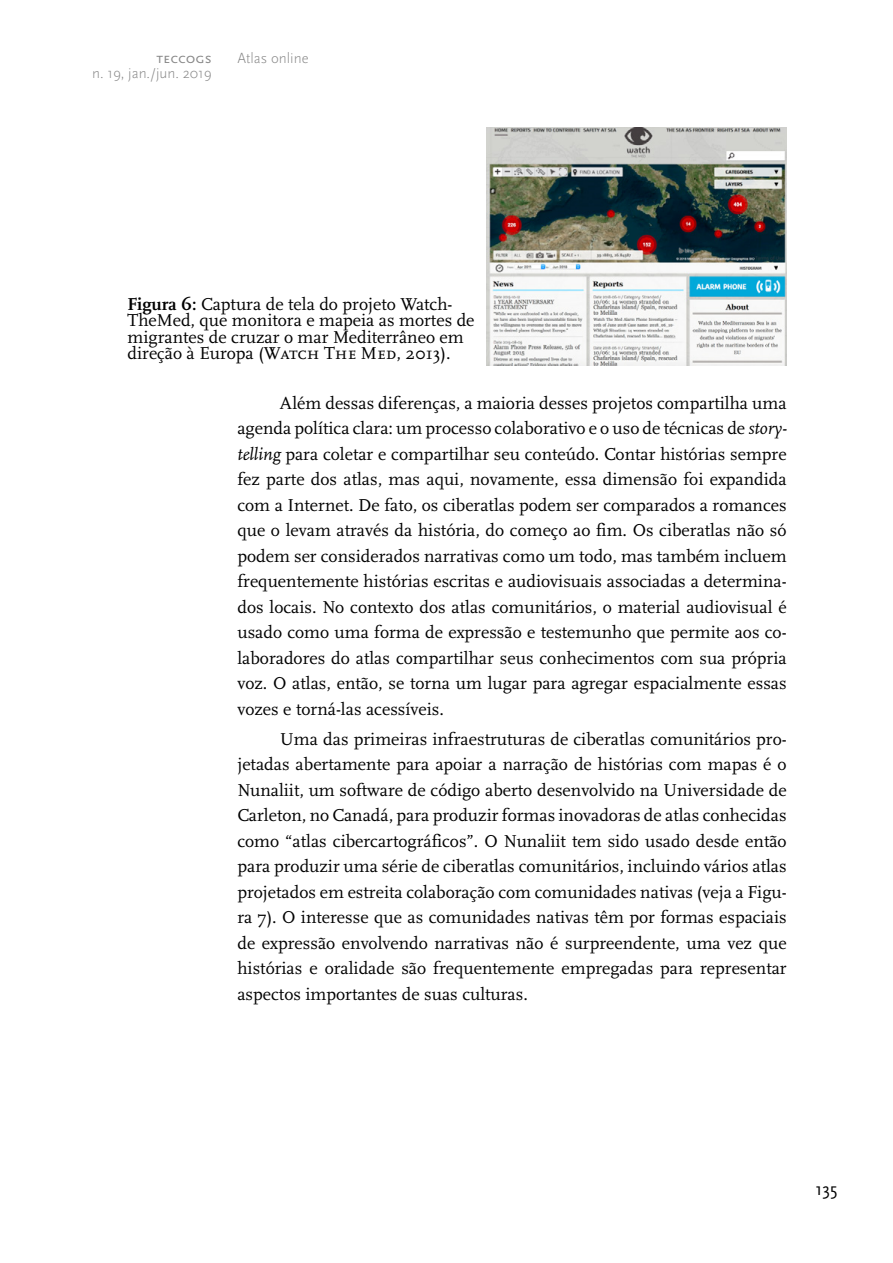
<style>
.page{position:relative;width:893px;height:1263px;background:#fff}
.page>*{position:absolute;margin:0;border:0;box-sizing:border-box;transform-origin:0 0}
.t1{font:18px/25.5px "Scala";color:#000;text-align:justify}
.t2{font:18px "Scala Sans";color:#000}
.t3{font:300 15px "Scala Sans";color:#878787}
.t4{font:15px "Scala Sans Caps";color:#878787}
.s1{font-weight:700}
.s2{font-family:"Scala Caps"}
.s3{font-style:italic}
</style>
<div class="page">
<img style="left:486px;top:128px;width:301px;height:238px">
<p class="t4" style="left:156px;top:50px;width:57px">teccogs</p>
<p class="t3" style="left:237px;top:50px;width:73px">Atlas online</p>
<p class="t3" style="left:92px;top:65px;width:121px">n. 19, jan./jun. 2019</p>
<p class="t1" style="left:128px;top:296px;width:348px;line-height:16.5px;text-align:left"><span class="s1">Figura 6:</span> Captura de tela do projeto Watch-TheMed, que monitora e mapeia as mortes de migrantes de cruzar o mar Mediterrâneo em direção à Europa (<span class="s2">Watch The Med</span>, 2013).</p>
<p class="t1" style="left:237px;top:390px;width:551px;text-indent:43px">Além dessas diferenças, a maioria desses projetos compartilha uma agenda política clara: um processo colaborativo e o uso de técnicas de <span class="s3">story&shy;telling</span> para coletar e compartilhar seu conteúdo. Contar histórias sempre fez parte dos atlas, mas aqui, novamente, essa dimensão foi expandida com a Internet. De fato, os ciberatlas podem ser comparados a romances que o levam através da história, do começo ao fim. Os ciberatlas não só podem ser considerados narrativas como um todo, mas também incluem frequentemente histórias escritas e audiovisuais associadas a determina&shy;dos locais. No contexto dos atlas comunitários, o material audiovisual é usado como uma forma de expressão e testemunho que permite aos co&shy;laboradores do atlas compartilhar seus conhecimentos com sua própria voz. O atlas, então, se torna um lugar para agregar espacialmente essas vozes e torná-las acessíveis.</p>
<p class="t1" style="left:237px;top:726px;width:551px;text-indent:43px">Uma das primeiras infraestruturas de ciberatlas comunitários pro&shy;jetadas abertamente para apoiar a narração de histórias com mapas é o Nunaliit, um software de código aberto desenvolvido na Universidade de Carleton, no Canadá, para produzir formas inovadoras de atlas conhecidas como “atlas cibercartográficos”. O Nunaliit tem sido usado desde então para produzir uma série de ciberatlas comunitários, incluindo vários atlas projetados em estreita colaboração com comunidades nativas (veja a Figu&shy;ra 7). O interesse que as comunidades nativas têm por formas espaciais de expressão envolvendo narrativas não é surpreendente, uma vez que histórias e oralidade são frequentemente empregadas para representar aspectos importantes de suas culturas.</p>
<p class="t2" style="left:815px;top:1180px;width:24px">135</p>
</div>
